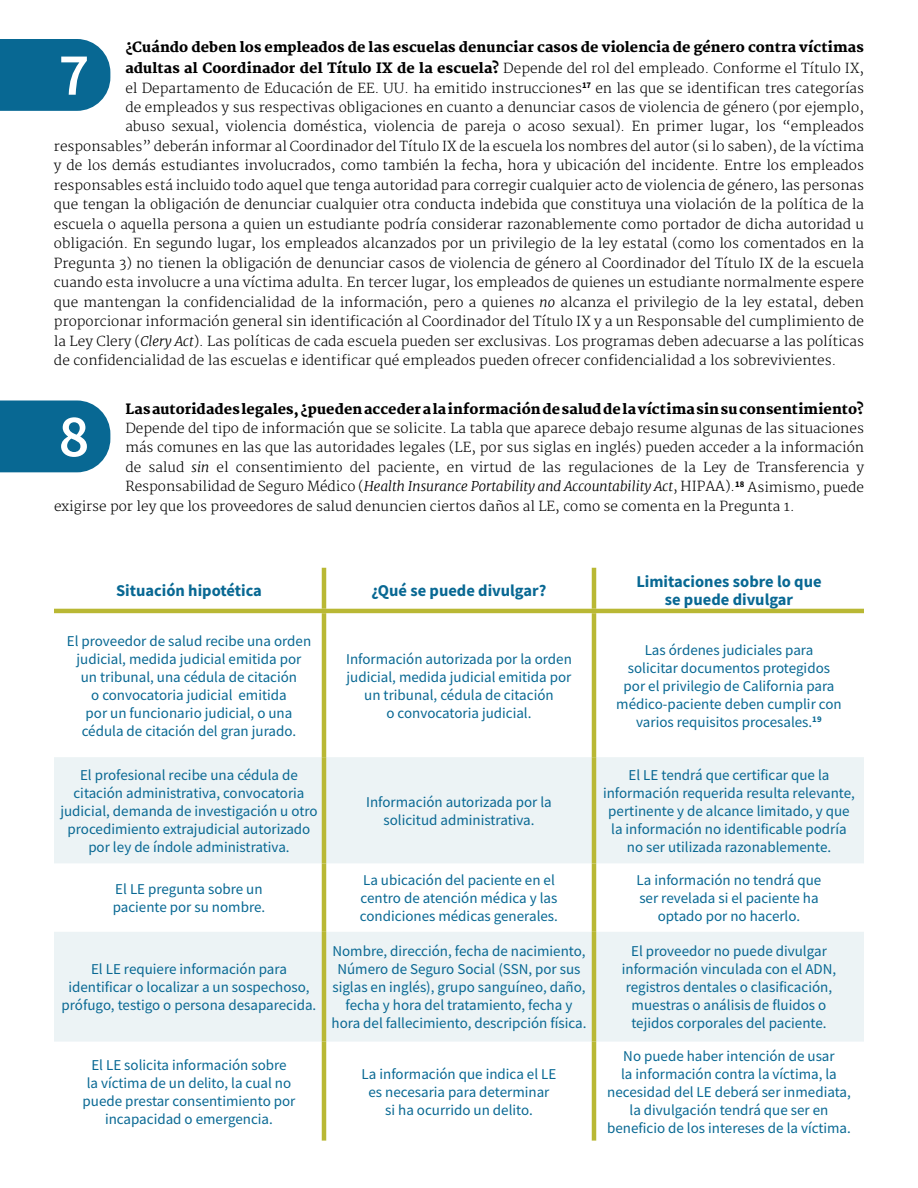
<style>
.page{position:relative;width:918px;height:1188px;background:#fff}
.page>*{position:absolute;margin:0;border:0;box-sizing:border-box;transform-origin:0 0}
.t1{font:700 16.5px/18px "Source Sans Pro";color:#086893;text-align:center}
.t2{font:15px/18px "Source Sans Pro";color:#086893;text-align:center}
.t3{font:800 13.8px "Merriweather";letter-spacing:.01em;color:#000}
.t4{font:300 13.5px "Merriweather";color:#000}
.s1{font-weight:800;font-size:13.8px}
.s2{font-style:italic}
</style>
<div class="page">
<svg style="left:0;top:400px;width:110px;height:72px;background:#297ca1"></svg>
<svg style="left:0;top:39px;width:110px;height:72px;background:#22779e"></svg>
<svg style="left:54px;top:757px;width:810px;height:285px;fill:#ecf3f5"></svg>
<hr style="left:54px;top:609px;width:270px;height:4px;background:#b9b834">
<hr style="left:324px;top:609px;width:270px;height:4px;background:#b9b834">
<hr style="left:594px;top:609px;width:270px;height:4px;background:#b9b834">
<hr style="left:322px;top:613px;width:4px;height:144px;background:#b9b834">
<hr style="left:322px;top:757px;width:4px;height:106px;background:#b9b834">
<hr style="left:322px;top:863px;width:4px;height:69px;background:#b9b834">
<hr style="left:322px;top:932px;width:4px;height:110px;background:#b9b834">
<hr style="left:322px;top:1042px;width:4px;height:99px;background:#b9b834">
<hr style="left:322px;top:568px;width:4px;height:41px;background:#b9b834">
<hr style="left:592px;top:568px;width:4px;height:41px;background:#b9b834">
<hr style="left:592px;top:613px;width:4px;height:144px;background:#b9b834">
<hr style="left:592px;top:757px;width:4px;height:106px;background:#b9b834">
<hr style="left:592px;top:863px;width:4px;height:69px;background:#b9b834">
<hr style="left:592px;top:932px;width:4px;height:110px;background:#b9b834">
<hr style="left:592px;top:1042px;width:4px;height:99px;background:#b9b834">
<p class="t3" style="left:125px;top:39px;width:740px">¿Cuándo deben los empleados de las escuelas denunciar casos de violencia de género contra víctimas</p>
<p class="t4" style="left:125px;top:60px;width:740px"><span class="s1">adultas al Coordinador del Título IX de la escuela?</span> Depende del rol del empleado. Conforme el Título IX,</p>
<p class="t4" style="left:125px;top:80px;width:740px">el Departamento de Educación de EE. UU. ha emitido instrucciones<sup>17</sup> en las que se identifican tres categorías</p>
<p class="t4" style="left:125px;top:99px;width:740px">de empleados y sus respectivas obligaciones en cuanto a denunciar casos de violencia de género (por ejemplo,</p>
<p class="t4" style="left:125px;top:119px;width:740px">abuso sexual, violencia doméstica, violencia de pareja o acoso sexual). En primer lugar, los “empleados</p>
<p class="t4" style="left:54px;top:138px;width:811px">responsables” deberán informar al Coordinador del Título IX de la escuela los nombres del autor (si lo saben), de la víctima</p>
<p class="t4" style="left:54px;top:158px;width:811px">y de los demás estudiantes involucrados, como también la fecha, hora y ubicación del incidente. Entre los empleados</p>
<p class="t4" style="left:54px;top:177px;width:812px">responsables está incluido todo aquel que tenga autoridad para corregir cualquier acto de violencia de género, las personas</p>
<p class="t4" style="left:54px;top:197px;width:812px">que tengan la obligación de denunciar cualquier otra conducta indebida que constituya una violación de la política de la</p>
<p class="t4" style="left:54px;top:216px;width:812px">escuela o aquella persona a quien un estudiante podría considerar razonablemente como portador de dicha autoridad u</p>
<p class="t4" style="left:54px;top:236px;width:812px">obligación. En segundo lugar, los empleados alcanzados por un privilegio de la ley estatal (como los comentados en la</p>
<p class="t4" style="left:54px;top:255px;width:812px">Pregunta 3) no tienen la obligación de denunciar casos de violencia de género al Coordinador del Título IX de la escuela</p>
<p class="t4" style="left:54px;top:275px;width:811px">cuando esta involucre a una víctima adulta. En tercer lugar, los empleados de quienes un estudiante normalmente espere</p>
<p class="t4" style="left:54px;top:294px;width:812px">que mantengan la confidencialidad de la información, pero a quienes <span class="s2">no</span> alcanza el privilegio de la ley estatal, deben</p>
<p class="t4" style="left:54px;top:314px;width:812px">proporcionar información general sin identificación al Coordinador del Título IX y a un Responsable del cumplimiento de</p>
<p class="t4" style="left:54px;top:333px;width:811px">la Ley Clery (<span class="s2">Clery Act</span>). Las políticas de cada escuela pueden ser exclusivas. Los programas deben adecuarse a las políticas</p>
<p class="t4" style="left:54px;top:353px;width:784px">de confidencialidad de las escuelas e identificar qué empleados pueden ofrecer confidencialidad a los sobrevivientes.</p>
<p class="t3" style="left:125px;top:401px;width:740px">Las autoridades legales, ¿pueden acceder a la información de salud de la víctima sin su consentimiento?</p>
<p class="t4" style="left:125px;top:420px;width:740px">Depende del tipo de información que se solicite. La tabla que aparece debajo resume algunas de las situaciones</p>
<p class="t4" style="left:125px;top:440px;width:740px">más comunes en las que las autoridades legales (LE, por sus siglas en inglés) pueden acceder a la información</p>
<p class="t4" style="left:125px;top:459px;width:740px">de salud <span class="s2">sin</span> el consentimiento del paciente, en virtud de las regulaciones de la Ley de Transferencia y</p>
<p class="t4" style="left:125px;top:479px;width:740px">Responsabilidad de Seguro Médico (<span class="s2">Health Insurance Portability and Accountability Act</span>, HIPAA).<sup>18</sup> Asimismo, puede</p>
<p class="t4" style="left:54px;top:498px;width:742px">exigirse por ley que los proveedores de salud denuncien ciertos daños al LE, como se comenta en la Pregunta 1.</p>
<p class="t1" style="left:116px;top:581px;width:147px">Situación hipotética</p>
<p class="t1" style="left:372px;top:581px;width:176px">¿Qué se puede divulgar?</p>
<p class="t1" style="left:636px;top:572px;width:187px">Limitaciones sobre lo que se puede divulgar</p>
<p class="t2" style="left:67px;top:632px;width:246px">El proveedor de salud recibe una orden judicial, medida judicial emitida por un tribunal, una cédula de citación<br>o convocatoria judicial emitida<br>por un funcionario judicial, o una cédula de citación del gran jurado.</p>
<p class="t2" style="left:346px;top:650px;width:227px">Información autorizada por la orden judicial, medida judicial emitida por un tribunal, cédula de citación<br>o convocatoria judicial.</p>
<p class="t2" style="left:616px;top:641px;width:227px">Las órdenes judiciales para<br>solicitar documentos protegidos por el privilegio de California para médico-paciente deben cumplir con varios requisitos procesales.<sup>19</sup></p>
<p class="t2" style="left:60px;top:766px;width:259px">El profesional recibe una cédula de citación administrativa, convocatoria judicial, demanda de investigación u otro procedimiento extrajudicial autorizado por ley de índole administrativa.</p>
<p class="t2" style="left:366px;top:793px;width:187px">Información autorizada por la solicitud administrativa.</p>
<p class="t2" style="left:603px;top:766px;width:253px">El LE tendrá que certificar que la información requerida resulta relevante, pertinente y de alcance limitado, y que la información no identificable podría no ser utilizada razonablemente.</p>
<p class="t2" style="left:113px;top:880px;width:154px;text-align:left">El LE pregunta sobre un paciente por su nombre.</p>
<p class="t2" style="left:360px;top:871px;width:200px;text-align:left">La ubicación del paciente en el centro de atención médica y las condiciones médicas generales.</p>
<p class="t2" style="left:637px;top:871px;width:186px">La información no tendrá que ser revelada si el paciente ha optado por no hacerlo.</p>
<p class="t2" style="left:62px;top:960px;width:256px">El LE requiere información para identificar o localizar a un sospechoso, prófugo, testigo o persona desaparecida.</p>
<p class="t2" style="left:332px;top:942px;width:256px">Nombre, dirección, fecha de nacimiento, Número de Seguro Social (SSN, por sus siglas en inglés), grupo sanguíneo, daño, fecha y hora del tratamiento, fecha y hora del fallecimiento, descripción física.</p>
<p class="t2" style="left:622px;top:942px;width:216px">El proveedor no puede divulgar información vinculada con el ADN, registros dentales o clasificación, muestras o análisis de fluidos o tejidos corporales del paciente.</p>
<p class="t2" style="left:83px;top:1056px;width:214px">El LE solicita información sobre<br>la víctima de un delito, la cual no puede prestar consentimiento por incapacidad o emergencia.</p>
<p class="t2" style="left:362px;top:1065px;width:196px">La información que indica el LE es necesaria para determinar<br>si ha ocurrido un delito.</p>
<p class="t2" style="left:607px;top:1047px;width:245px">No puede haber intención de usar<br>la información contra la víctima, la necesidad del LE deberá ser inmediata, la divulgación tendrá que ser en beneficio de los intereses de la víctima.</p>
</div>
